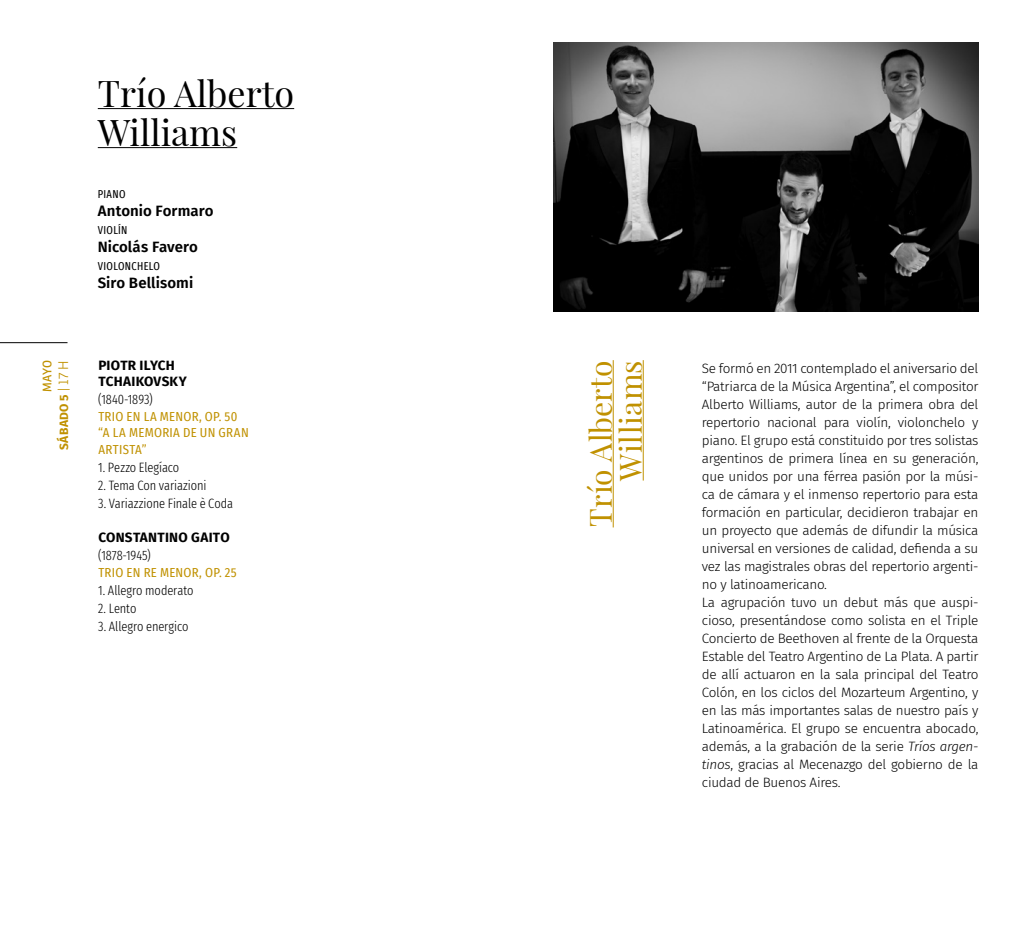
<style>
.page{position:relative;width:1021px;height:936px;background:#fff}
.page>*{position:absolute;margin:0;border:0;box-sizing:border-box;transform-origin:0 0}
.t1{font:36px/39px "Playfair Display";color:#000}
.t2{font:30px/30px "Playfair Display";letter-spacing:.01em;color:#c09100;text-align:right}
.t3{font:600 15px "Fira Sans";letter-spacing:.005em;color:#000}
.t4{font:300 13.5px/18px "Fira Sans";letter-spacing:-.02em;color:#000}
.t5{font:300 extra-condensed 13.5px "Fira Sans";letter-spacing:-.005em;color:#000}
.t6{font:700 13.5px/16.5px "Fira Sans";letter-spacing:.02em;color:#000}
.t7{font:12.75px/16.5px "Fira Sans Condensed";letter-spacing:.02em;color:#c09100}
.t8{font:700 12px "Fira Sans";color:#c09100}
.t9{font:12px "Ronnia";color:#c09100}
.t10{font:extra-condensed 11.25px "Fira Sans";letter-spacing:.03em;color:#000}
.s1{font-family:"Ronnia";font-weight:300;font-size:13.5px}
.s2{font-style:italic}
</style>
<div class="page">
<hr style="left:0;top:342px;width:67px;height:1px;background:#000">
<hr style="left:98px;top:108px;width:196px;height:1px;background:#000">
<hr style="left:98px;top:147px;width:139px;height:1px;background:#000">
<hr style="left:613px;top:360px;width:1px;height:167px;background:#c09100">
<hr style="left:643px;top:360px;width:1px;height:120px;background:#c09100">
<img style="left:553px;top:43px;width:425px;height:269px">
<h1 class="t1" style="left:98px;top:74px;width:198px">Trío Alberto<br>Williams</h1>
<p class="t10" style="left:98px;top:186px;width:29px">PIANO</p>
<p class="t3" style="left:98px;top:198px;width:117px">Antonio Formaro</p>
<p class="t10" style="left:98px;top:222px;width:31px">VIOLÍN</p>
<p class="t3" style="left:98px;top:234px;width:102px">Nicolás Favero</p>
<p class="t10" style="left:98px;top:258px;width:64px">VIOLONCHELO</p>
<p class="t3" style="left:98px;top:270px;width:97px">Siro Bellisomi</p>
<p class="t9" style="left:40px;top:392px;width:33px;rotate:-90deg">MAYO</p>
<p class="t8" style="left:54px;top:450px;width:91px;rotate:-90deg">SÁBADO 5 <span class="s1">| 17 H</span></p>
<p class="t6" style="left:98px;top:356px;width:90px">PIOTR ILYCH<br>TCHAIKOVSKY</p>
<p class="t5" style="left:98px;top:390px;width:56px">(1840-1893)</p>
<p class="t7" style="left:98px;top:407px;width:152px">TRIO EN LA MENOR, OP. 50 “A LA MEMORIA DE UN GRAN<br>ARTISTA”</p>
<p class="t5" style="left:98px;top:457px;width:83px">1. Pezzo Elegíaco</p>
<p class="t5" style="left:98px;top:475px;width:110px">2. Tema Con variazioni</p>
<p class="t5" style="left:98px;top:493px;width:136px">3. Variazzione Finale è Coda</p>
<p class="t6" style="left:98px;top:528px;width:133px">CONSTANTINO GAITO</p>
<p class="t5" style="left:98px;top:546px;width:54px">(1878-1945)</p>
<p class="t7" style="left:98px;top:563px;width:140px">TRIO EN RE MENOR, OP. 25</p>
<p class="t5" style="left:98px;top:580px;width:97px">1. Allegro moderato</p>
<p class="t5" style="left:98px;top:598px;width:40px">2. Lento</p>
<p class="t5" style="left:98px;top:616px;width:92px">3. Allegro energico</p>
<h2 class="t2" style="left:585px;top:527px;width:169px;rotate:-90deg">Trío Alberto<br>Williams</h2>
<p class="t4" style="left:702px;top:359px;width:278px">Se formó en 2011 contemplado el aniversario del “Patriarca de la Música Argentina”, el compositor Alberto Williams, autor de la primera obra del repertorio nacional para violín, violonchelo y piano. El grupo está constituido por tres solistas argentinos de primera línea en su generación, que unidos por una férrea pasión por la músi&shy;ca de cámara y el inmenso repertorio para esta formación en particular, decidieron trabajar en un proyecto que además de difundir la música universal en versiones de calidad, defienda a su vez las magistrales obras del repertorio argenti&shy;no y latinoamericano.<br>La agrupación tuvo un debut más que auspi&shy;cioso, presentándose como solista en el Triple Concierto de Beethoven al frente de la Orquesta Estable del Teatro Argentino de La Plata. A partir de allí actuaron en la sala principal del Teatro Colón, en los ciclos del Mozarteum Argentino, y en las más importantes salas de nuestro país y Latinoamérica. El grupo se encuentra abocado, además, a la grabación de la serie <span class="s2">Tríos argen&shy;tinos</span>, gracias al Mecenazgo del gobierno de la ciudad de Buenos Aires.</p>
</div>
